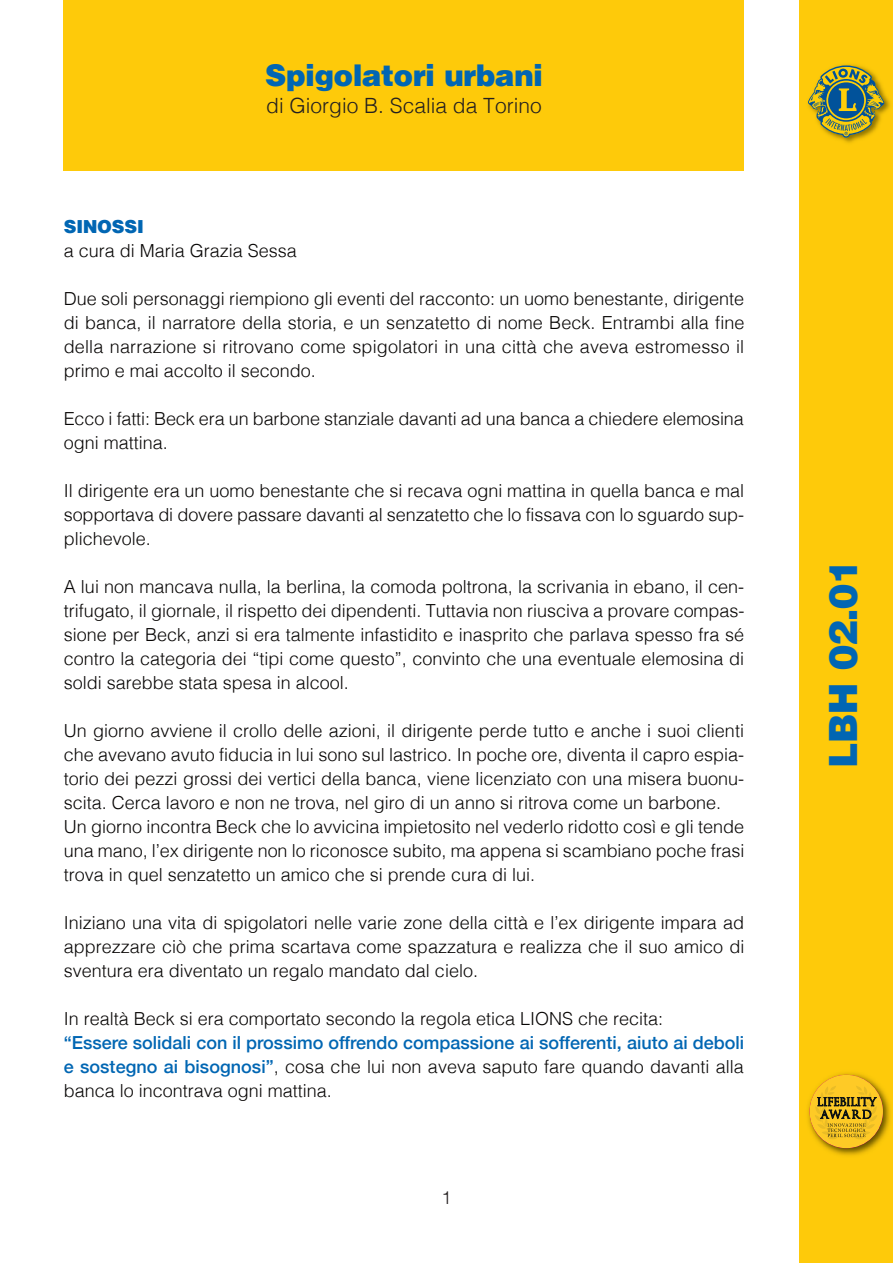
<style>
.page{position:relative;width:893px;height:1263px;background:#fff}
.page>*{position:absolute;margin:0;border:0;box-sizing:border-box;transform-origin:0 0}
.t1{font:900 39px "Helvetica";color:#0166b3}
.t2{font:900 30px "Helvetica";color:#0166b3}
.t3{font:300 21px "Helvetica";color:#231f20}
.t4{font:300 18px/24px "Helvetica";color:#070504;text-align:justify}
.t5{font:500 18px "Helvetica Neue";color:#0166b3}
.t6{font:900 18px "Helvetica";color:#0166b3}
.t7{font:300 18px "Helvetica";color:#231f20}
.s1{font-family:"Helvetica Neue";font-weight:500;color:#0166b3}
</style>
<div class="page">
<div style="left:64px;top:0;width:680px;height:170px;background:#feca0a"></div>
<div style="left:799px;top:0;width:94px;height:1263px;background:#feca0a"></div>
<img style="left:808px;top:1073px;width:83px;height:83px">
<svg style="left:810px;top:1075px;width:73px;height:73px;background:#d7ab1e"></svg>
<img style="left:836px;top:64px;width:54px;height:79px">
<svg style="left:808px;top:65px;width:76px;height:73px"></svg>
<h2 class="t2" style="left:265px;top:64px;width:279px">spigolatori urbani</h2>
<p class="t3" style="left:266px;top:97px;width:277px">di Giorgio B. Scalia da Torino</p>
<p class="t6" style="left:64px;top:220px;width:82px">sINOssI</p>
<p class="t4" style="left:64px;top:240px;width:235px">a cura di Maria Grazia Sessa</p>
<p class="t4" style="left:64px;top:288px;width:682px">Due soli personaggi riempiono gli eventi del racconto: un uomo benestante, dirigente di banca, il narratore della storia, e un senzatetto di nome Beck. Entrambi alla fine della narrazione si ritrovano come spigolatori in una città che aveva estromesso il primo e mai accolto il secondo.</p>
<p class="t4" style="left:64px;top:408px;width:681px">Ecco i fatti: Beck era un barbone stanziale davanti ad una banca a chiedere elemosina ogni mattina.</p>
<p class="t4" style="left:64px;top:480px;width:682px">Il dirigente era un uomo benestante che si recava ogni mattina in quella banca e mal sopportava di dovere passare davanti al senzatetto che lo fissava con lo sguardo sup&shy;plichevole.</p>
<p class="t4" style="left:64px;top:576px;width:682px">A lui non mancava nulla, la berlina, la comoda poltrona, la scrivania in ebano, il cen&shy;trifugato, il giornale, il rispetto dei dipendenti. Tuttavia non riusciva a provare compas&shy;sione per Beck, anzi si era talmente infastidito e inasprito che parlava spesso fra sé contro la categoria dei “tipi come questo”, convinto che una eventuale elemosina di soldi sarebbe stata spesa in alcool.</p>
<p class="t4" style="left:64px;top:720px;width:682px;text-align:left">Un giorno avviene il crollo delle azioni, il dirigente perde tutto e anche i suoi clienti che avevano avuto fiducia in lui sono sul lastrico. In poche ore, diventa il capro espia&shy;torio dei pezzi grossi dei vertici della banca, viene licenziato con una misera buonu&shy;scita. Cerca lavoro e non ne trova, nel giro di un anno si ritrova come un barbone.<br>Un giorno incontra Beck che lo avvicina impietosito nel vederlo ridotto così e gli tende una mano, l’ex dirigente non lo riconosce subito, ma appena si scambiano poche frasi trova in quel senzatetto un amico che si prende cura di lui.</p>
<p class="t4" style="left:64px;top:912px;width:682px">Iniziano una vita di spigolatori nelle varie zone della città e l’ex dirigente impara ad apprezzare ciò che prima scartava come spazzatura e realizza che il suo amico di sventura era diventato un regalo mandato dal cielo.</p>
<p class="t4" style="left:64px;top:1008px;width:601px">In realtà Beck si era comportato secondo la regola etica LIONS che recita:</p>
<p class="t5" style="left:64px;top:1031px;width:682px">“Essere solidali con il prossimo offrendo compassione ai sofferenti, aiuto ai deboli</p>
<p class="t4" style="left:64px;top:1056px;width:682px"><span class="s1">e sostegno ai bisognosi”</span>, cosa che lui non aveva saputo fare quando davanti alla banca lo incontrava ogni mattina.</p>
<p class="t7" style="left:441px;top:1190px;width:12px">1</p>
<h1 class="t1" style="left:828px;top:768px;width:211px;rotate:-90deg">Lbh 02.01</h1>
</div>
